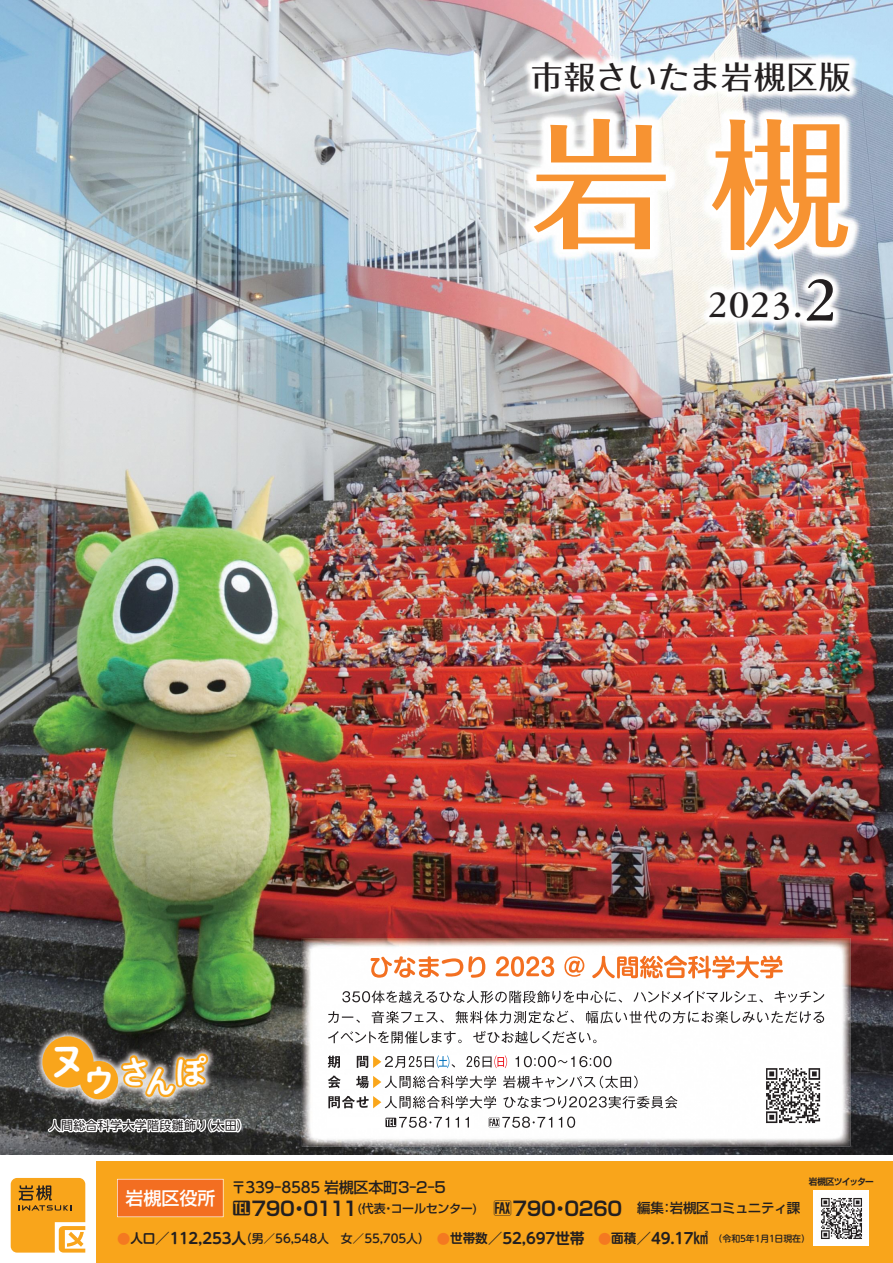
<style>
.page{position:relative;width:893px;height:1263px;background:#fff}
.page>*{position:absolute;margin:0;border:0;box-sizing:border-box;transform-origin:0 0}
.t1{font:500 141px "Folk Pro";color:#f79332}
.t2{font:700 40.5px "Garamond 3 LT Std";color:#231f20}
.t3{font:31.95px "P Shuei NM Go Std N B 90 pv RKSJ H";color:#fff}
.t4{font:500 31.5px "Folk Pro";letter-spacing:.01em;color:#231f20}
.t5{font:500 18px "Shin Go Pr 6";color:#fff}
.t6{font:700 15px "UD Shin M Go Pr 6 De";letter-spacing:-.01em;color:#231f20}
.t7{font:500 15px "Shin Go Pr 6";letter-spacing:-.015em;color:#231f20}
.t8{font:500 13.5px "Shin Go Pr 6";letter-spacing:-.035em;color:#231f20}
.t9{font:500 12px "Shin Go Pr 6";letter-spacing:-.025em;color:#231f20}
.t10{font:12px "UD Shin Go NT Pro";letter-spacing:.025em;color:#231f20}
.t11{font:700 9px "Shin Go Pr 6 De";letter-spacing:-.065em;color:#231f20;scale:.96 1}
.s1{font-size:39.45px}
.s2{font-size:67.5px}
.s3{font-family:"UD Shin M Go Pr 6"}
.s4{font-family:"Shin Go Pr 6 De";font-weight:700;font-size:19.5px}
.s5{font-size:13.5px;color:#f47921}
.s6{font-size:12.75px}
.s7{font-family:"UD Shin M Go Pr 6";font-weight:500;font-size:12px}
</style>
<div class="page">
<img style="left:0;top:0;width:893px;height:1155px">
<img style="left:34px;top:1028px;width:182px;height:79px">
<svg style="left:119px;top:1050px;width:91px;height:56px;background:#a78855"></svg>
<div style="left:42px;top:1036px;width:52px;height:51px;background:#f9a51b;border-radius:50%"></div>
<div style="left:80px;top:1061px;width:38px;height:38px;background:#f9a51b;border-radius:50%"></div>
<svg style="left:45px;top:1112px;width:198px;height:39px"></svg>
<img style="left:520px;top:52px;width:342px;height:279px">
<svg style="left:523px;top:112px;width:150px;height:144px"></svg>
<svg style="left:703px;top:112px;width:153px;height:147px"></svg>
<img style="left:302px;top:938px;width:548px;height:208px">
<img style="left:371px;top:955px;width:412px;height:23px">
<img style="left:327px;top:990px;width:497px;height:13px">
<img style="left:328px;top:1011px;width:496px;height:12px">
<img style="left:328px;top:1031px;width:268px;height:13px">
<img style="left:328px;top:1056px;width:40px;height:12px">
<svg style="left:373px;top:1055px;width:8px;height:13px"></svg>
<img style="left:385px;top:1056px;width:49px;height:12px">
<svg style="left:437px;top:1055px;width:12px;height:13px"></svg>
<img style="left:451px;top:1056px;width:41px;height:11px">
<svg style="left:494px;top:1055px;width:13px;height:13px"></svg>
<img style="left:508px;top:1056px;width:24px;height:11px">
<svg style="left:534px;top:1058px;width:2px;height:8px"></svg>
<img style="left:538px;top:1056px;width:49px;height:11px">
<img style="left:593px;top:1056px;width:18px;height:11px">
<img style="left:328px;top:1075px;width:41px;height:13px">
<svg style="left:373px;top:1076px;width:8px;height:12px"></svg>
<img style="left:385px;top:1075px;width:253px;height:13px">
<img style="left:328px;top:1096px;width:41px;height:12px">
<svg style="left:373px;top:1096px;width:8px;height:12px"></svg>
<img style="left:385px;top:1096px;width:292px;height:12px">
<img style="left:327px;top:1118px;width:69px;height:9px">
<img style="left:399px;top:1116px;width:74px;height:12px">
<svg style="left:489px;top:1117px;width:11px;height:10px"></svg>
<img style="left:502px;top:1116px;width:73px;height:12px">
<img style="left:761px;top:1064px;width:64px;height:63px">
<svg style="left:11px;top:1178px;width:74px;height:74px;background:#eba42f"></svg>
<div style="left:96px;top:1161px;width:797px;height:102px;background:#f9a51b"></div>
<svg style="left:117px;top:1179px;width:106px;height:38px;background:#f37228"></svg>
<div style="left:814px;top:1191px;width:55px;height:55px;background:#fff"></div>
<img style="left:821px;top:1198px;width:41px;height:41px">
<h3 class="t3" style="left:47px;top:1048px;width:161px"><sup>ヌ</sup><span class="s1">ゥ</span>さんぽ</h3>
<p class="t10" style="left:49px;top:1116px;width:202px">人間総合科学大学階段雛飾り（太田）</p>
<h3 class="t4" style="left:531px;top:50px;width:321px">市報さいたま岩槻区版</h3>
<h1 class="t1" style="left:531px;top:65px;width:322px">岩槻</h1>
<h2 class="t2" style="left:708px;top:282px;width:131px">2023.<span class="s2">2</span></h2>
<p class="t5" style="left:125px;top:1183px;width:91px">岩槻区役所</p>
<p class="t7" style="left:231px;top:1175px;width:231px"><span class="s3">〒339-8585</span> 岩槻区本町3-2-5　</p>
<p class="t9" style="left:231px;top:1198px;width:248px">✔<span class="s4">790・0111</span>(代表・コールセンター)</p>
<p class="t8" style="left:513px;top:1197px;width:289px"><span class="s4">790・0260</span> 編集：岩槻区コミュニティ課</p>
<p class="t11" style="left:809px;top:1174px;width:69px">岩槻区ツイッター</p>
<p class="t6" style="left:117px;top:1226px;width:694px"><span class="s5">●</span><span class="s6">人口</span>／112,253人<span class="s7">（男／56,548人　女／55,705人）</span> <span class="s5">●</span><span class="s6">世帯数</span>／52,697世帯 <span class="s5">●</span><span class="s6">面積</span>／49.17㎢ <sup>（令和5年1月1日現在）</sup></p>
</div>
